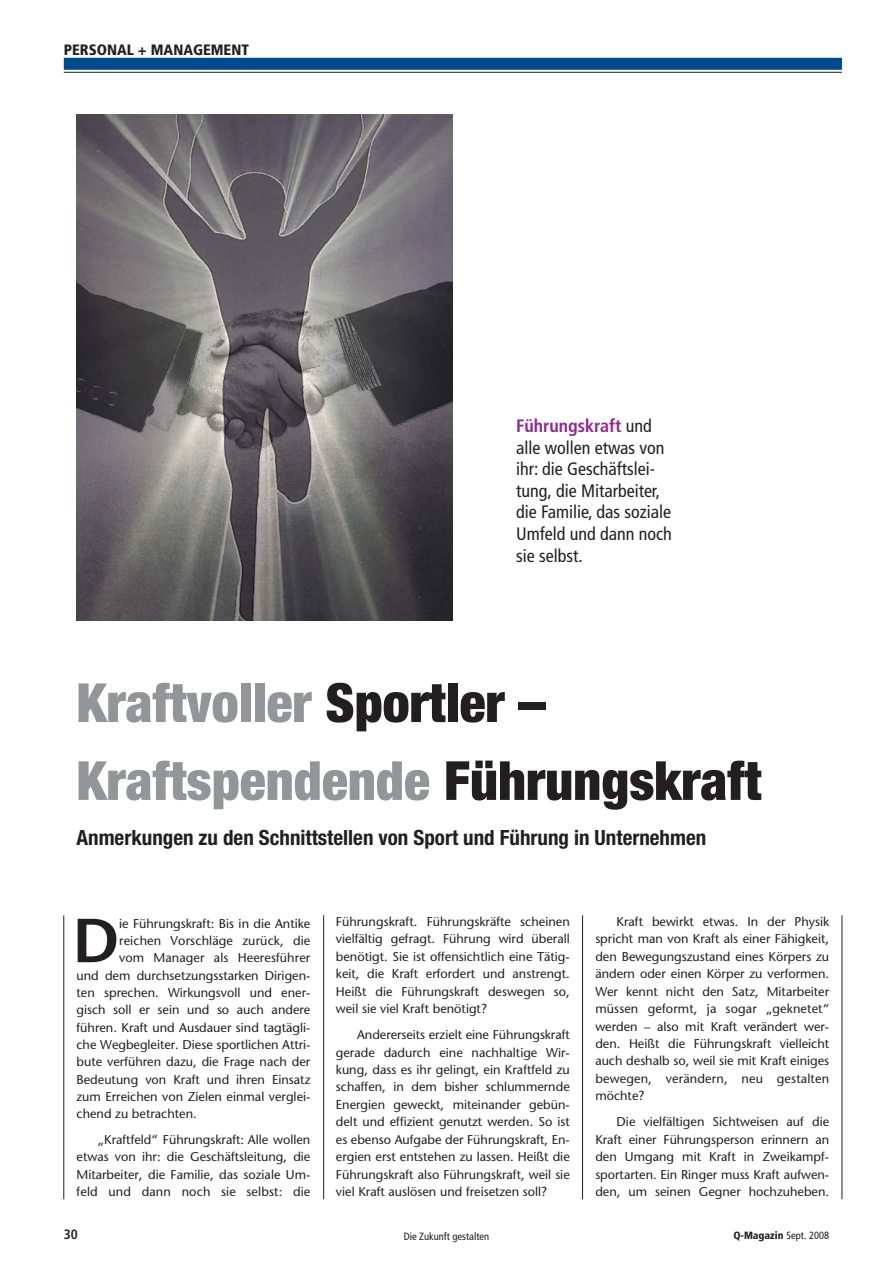
<style>
.page{position:relative;width:893px;height:1263px;background:#fff}
.page>*{position:absolute;margin:0;border:0;box-sizing:border-box;transform-origin:0 0}
.t1{font:600 61.95px "Stone Sans";color:#231f20}
.t2{font:900 condensed 54px/77.8px "Helvetica Neue";color:#939598}
.t3{font:700 condensed 21px "Helvetica Neue";color:#231f20}
.t4{font:condensed 18px/21.6px "Frutiger";color:#231f20}
.t5{font:900 condensed 15px "Frutiger";color:#231f20}
.t6{font:700 condensed 13.5px "Frutiger";color:#231f20}
.t7{font:12.75px/17.4px "Stone Sans";color:#231f20;text-align:justify}
.t8{font:condensed 10.5px "Frutiger";color:#231f20}
.t9{font:900 condensed 10.5px "Frutiger";color:#231f20}
.s1{font-weight:700;color:#942690}
.s2{color:#231f20}
.s3{font-weight:400}
</style>
<div class="page">
<img style="left:77px;top:115px;width:375px;height:506px">
<hr style="left:323px;top:915px;width:1px;height:284px;background:#231f20">
<hr style="left:842px;top:915px;width:1px;height:284px;background:#231f20">
<hr style="left:64px;top:72px;width:778px;height:1px;background:#231f20">
<div style="left:64px;top:58px;width:778px;height:12px;background:#004a8f"></div>
<hr style="left:582px;top:915px;width:1px;height:284px;background:#231f20">
<hr style="left:64px;top:915px;width:1px;height:284px;background:#231f20">
<p class="t5" style="left:64px;top:44px;width:187px">PERSONAL + MANAGEMENT</p>
<h3 class="t4" style="left:516px;top:416px;width:157px"><span class="s1">Führungskraft</span> und alle wollen etwas von ihr: die Geschäftslei&shy;tung, die Mitarbeiter, die Familie, das soziale<br>Umfeld und dann noch sie selbst.</h3>
<h2 class="t2" style="left:77px;top:669px;width:686px">Kraftvoller <span class="s2">Sportler –<br></span>Kraftspendende <span class="s2">Führungskraft</span></h2>
<h3 class="t3" style="left:77px;top:830px;width:631px">Anmerkungen zu den Schnittstellen von Sport und Führung in Unternehmen</h3>
<h1 class="t1" style="left:72px;top:917px;width:48px">D</h1>
<p class="t7" style="left:119px;top:916px;width:193px">ie Führungskraft: Bis in die Antike</p>
<p class="t7" style="left:119px;top:933px;width:193px">reichen Vorschläge zurück, die</p>
<p class="t7" style="left:119px;top:950px;width:193px">vom Manager als Heeresführer</p>
<p class="t7" style="left:77px;top:968px;width:235px">und dem durchsetzungsstarken Dirigen-</p>
<p class="t7" style="left:77px;top:985px;width:235px">ten sprechen. Wirkungsvoll und ener-</p>
<p class="t7" style="left:77px;top:1002px;width:235px">gisch soll er sein und so auch andere</p>
<p class="t7" style="left:77px;top:1020px;width:235px">führen. Kraft und Ausdauer sind tagtägli-</p>
<p class="t7" style="left:77px;top:1037px;width:235px">che Wegbegleiter. Diese sportlichen Attri-</p>
<p class="t7" style="left:77px;top:1054px;width:235px">bute verführen dazu, die Frage nach der</p>
<p class="t7" style="left:77px;top:1072px;width:235px">Bedeutung von Kraft und ihren Einsatz</p>
<p class="t7" style="left:77px;top:1089px;width:235px">zum Erreichen von Zielen einmal verglei-</p>
<p class="t7" style="left:77px;top:1106px;width:122px">chend zu betrachten.</p>
<p class="t7" style="left:77px;top:1132px;width:235px;text-indent:21px">„Kraftfeld“ Führungskraft: Alle wollen etwas von ihr: die Geschäftsleitung, die Mitarbeiter, die Familie, das soziale Um&shy;feld und dann noch sie selbst: die</p>
<p class="t7" style="left:336px;top:914px;width:235px">Führungskraft. Führungskräfte scheinen vielfältig gefragt. Führung wird überall benötigt. Sie ist offensichtlich eine Tätig&shy;keit, die Kraft erfordert und anstrengt.<br>Heißt die Führungskraft deswegen so, weil sie viel Kraft benötigt?</p>
<p class="t7" style="left:336px;top:1027px;width:235px;text-indent:21px">Andererseits erzielt eine Führungskraft gerade dadurch eine nachhaltige Wir&shy;kung, dass es ihr gelingt, ein Kraftfeld zu schaffen, in dem bisher schlummernde Energien geweckt, miteinander gebün&shy;delt und effizient genutzt werden. So ist es ebenso Aufgabe der Führungskraft, En&shy;ergien erst entstehen zu lassen. Heißt die Führungskraft also Führungskraft, weil sie viel Kraft auslösen und freisetzen soll?</p>
<p class="t7" style="left:595px;top:914px;width:235px;text-indent:21px">Kraft bewirkt etwas. In der Physik spricht man von Kraft als einer Fähigkeit, den Bewegungszustand eines Körpers zu ändern oder einen Körper zu verformen.<br>Wer kennt nicht den Satz, Mitarbeiter müssen geformt, ja sogar „geknetet“ werden – also mit Kraft verändert wer&shy;den. Heißt die Führungskraft vielleicht auch deshalb so, weil sie mit Kraft einiges bewegen, verändern, neu gestalten möchte?</p>
<p class="t7" style="left:595px;top:1114px;width:235px;text-indent:21px">Die vielfältigen Sichtweisen auf die Kraft einer Führungsperson erinnern an den Umgang mit Kraft in Zweikampf&shy;sportarten. Ein Ringer muss Kraft aufwen&shy;den, um seinen Gegner hochzuheben.</p>
<p class="t6" style="left:64px;top:1229px;width:16px">30</p>
<p class="t8" style="left:404px;top:1232px;width:87px">Die Zukunft gestalten</p>
<p class="t9" style="left:733px;top:1231px;width:97px">Q-Magazin <span class="s3">Sept. 2008</span></p>
</div>
